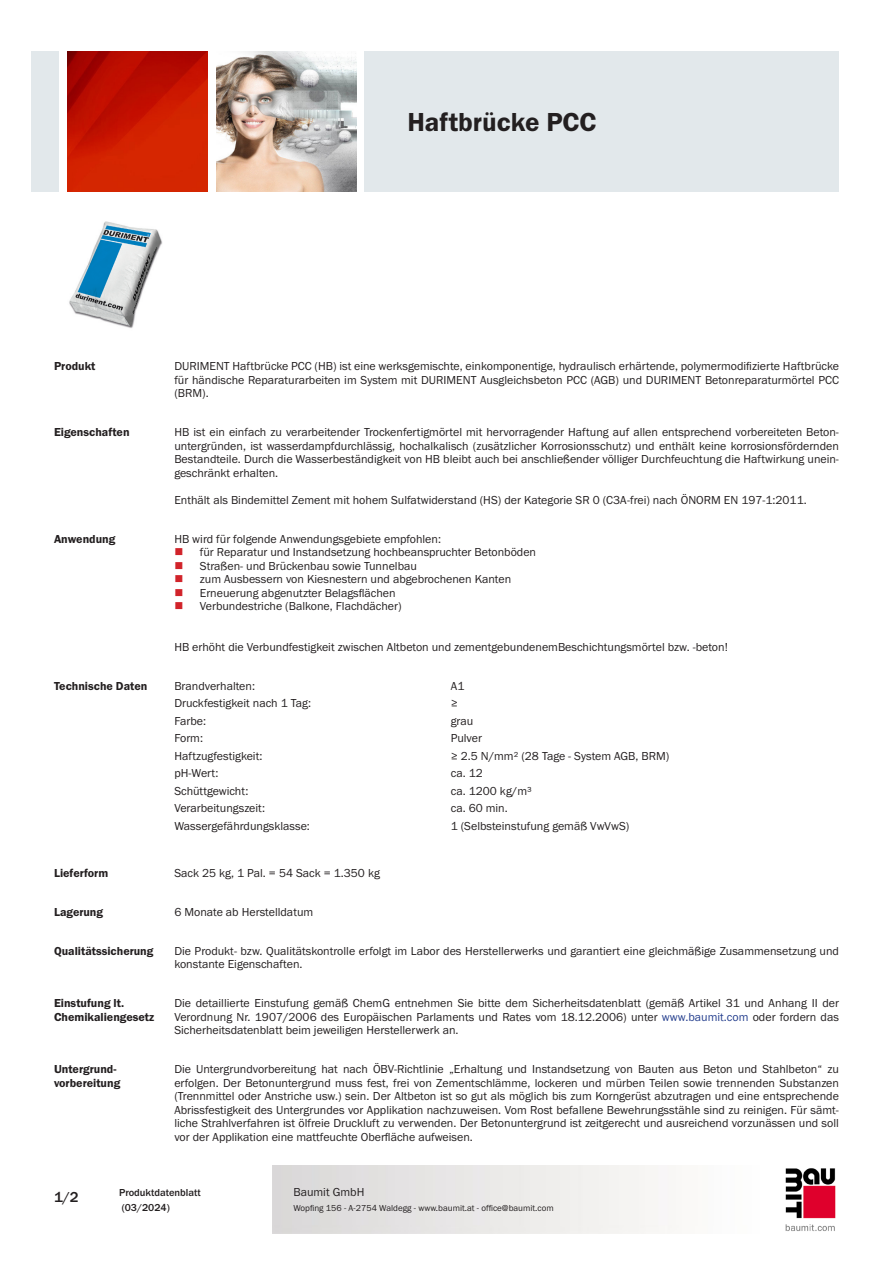
<style>
.page{position:relative;width:893px;height:1263px;background:#fff}
.page>*{position:absolute;margin:0;border:0;box-sizing:border-box;transform-origin:0 0}
.PDS_Produktname{font:27px "BM Franklin Gothic URW Dem";color:#231f20}
.t1{font:500 15px "BM Franklin Gothic URW";color:#231f20}
.PDS_Standard{font:12px/13.5px "BM Franklin Gothic URW Boo";color:#231f20;text-align:justify}
.PDS_Standard_linksbü{font:12px "BM Franklin Gothic URW Boo";color:#231f20}
.PDS_Header{font:12px/13.5px "BM Franklin Gothic URW Dem";color:#231f20}
.t2{font:500 10.5px/15px "BM Franklin Gothic URW";color:#231f20}
.t3{font:9px "BM Franklin Gothic URW Boo";color:#231f20}
.s1{color:#253f8e}
</style>
<div class="page">
<img style="left:785px;top:1168px;width:51px;height:63px">
<div style="left:32px;top:51px;width:27px;height:140px;background:#e2e8eb"></div>
<img style="left:68px;top:52px;width:140px;height:139px">
<img style="left:216px;top:51px;width:141px;height:140px">
<div style="left:365px;top:51px;width:474px;height:140px;background:#e2e8eb"></div>
<img style="left:69px;top:221px;width:94px;height:107px">
<p class="PDS_Produktname" style="left:407px;top:106px;width:191px">Haftbrücke PCC</p>
<p class="PDS_Header" style="left:54px;top:360px;width:43px">Produkt</p>
<p class="PDS_Standard" style="left:174px;top:360px;width:666px">DURIMENT Haftbrücke PCC (HB) ist eine werksgemischte, einkomponentige, hydraulisch erhärtende, polymermodifizierte Haftbrücke für händische Reparaturarbeiten im System mit DURIMENT Ausgleichsbeton PCC (AGB) und DURIMENT Betonreparaturmörtel PCC (BRM).</p>
<p class="PDS_Header" style="left:54px;top:426px;width:77px">Eigenschaften</p>
<p class="PDS_Standard" style="left:174px;top:426px;width:666px">HB ist ein einfach zu verarbeitender Trockenfertigmörtel mit hervorragender Haftung auf allen entsprechend vorbereiteten Beton&shy;untergründen, ist wasserdampfdurchlässig, hochalkalisch (zusätzlicher Korrosionsschutz) und enthält keine korrosionsfördernden Bestandteile. Durch die Wasserbeständigkeit von HB bleibt auch bei anschließender völliger Durchfeuchtung die Haftwirkung unein&shy;geschränkt erhalten.</p>
<p class="PDS_Standard" style="left:174px;top:493px;width:634px">Enthält als Bindemittel Zement mit hohem Sulfatwiderstand (HS) der Kategorie SR 0 (C3A-frei) nach ÖNORM EN 197-1:2011.</p>
<p class="PDS_Header" style="left:54px;top:532px;width:63px">Anwendung</p>
<p class="PDS_Standard" style="left:174px;top:532px;width:268px">HB wird für folgende Anwendungsgebiete empfohlen:</p>
<p class="PDS_Standard" style="left:200px;top:546px;width:338px">für Reparatur und Instandsetzung hochbeanspruchter Betonböden</p>
<p class="PDS_Standard" style="left:200px;top:559px;width:219px">Straßen- und Brückenbau sowie Tunnelbau</p>
<p class="PDS_Standard" style="left:200px;top:573px;width:313px">zum Ausbessern von Kiesnestern und abgebrochenen Kanten</p>
<p class="PDS_Standard" style="left:200px;top:586px;width:197px">Erneuerung abgenutzter Belagsflächen</p>
<p class="PDS_Standard" style="left:200px;top:600px;width:203px">Verbundestriche (Balkone, Flachdächer)</p>
<p class="PDS_Standard" style="left:174px;top:640px;width:555px">HB erhöht die Verbundfestigkeit zwischen Altbeton und zementgebundenemBeschichtungsmörtel bzw. -beton!</p>
<p class="PDS_Header" style="left:54px;top:679px;width:95px">Technische Daten</p>
<p class="PDS_Standard_linksbü" style="left:174px;top:678px;width:82px">Brandverhalten:</p>
<p class="PDS_Standard_linksbü" style="left:451px;top:678px;width:15px">A1</p>
<p class="PDS_Standard_linksbü" style="left:174px;top:696px;width:138px">Druckfestigkeit nach 1 Tag:</p>
<p class="PDS_Standard_linksbü" style="left:451px;top:696px;width:9px">≥</p>
<p class="PDS_Standard_linksbü" style="left:174px;top:713px;width:33px">Farbe:</p>
<p class="PDS_Standard_linksbü" style="left:451px;top:713px;width:24px">grau</p>
<p class="PDS_Standard_linksbü" style="left:174px;top:731px;width:30px">Form:</p>
<p class="PDS_Standard_linksbü" style="left:451px;top:731px;width:33px">Pulver</p>
<p class="PDS_Standard_linksbü" style="left:174px;top:748px;width:90px">Haftzugfestigkeit:</p>
<p class="PDS_Standard_linksbü" style="left:451px;top:748px;width:220px">≥ 2.5 N/mm² (28 Tage - System AGB, BRM)</p>
<p class="PDS_Standard_linksbü" style="left:174px;top:766px;width:46px">pH-Wert:</p>
<p class="PDS_Standard_linksbü" style="left:451px;top:766px;width:34px">ca. 12</p>
<p class="PDS_Standard_linksbü" style="left:174px;top:783px;width:75px">Schüttgewicht:</p>
<p class="PDS_Standard_linksbü" style="left:451px;top:783px;width:83px">ca. 1200 kg/m³</p>
<p class="PDS_Standard_linksbü" style="left:174px;top:801px;width:92px">Verarbeitungszeit:</p>
<p class="PDS_Standard_linksbü" style="left:451px;top:801px;width:59px">ca. 60 min.</p>
<p class="PDS_Standard_linksbü" style="left:174px;top:818px;width:137px">Wassergefährdungsklasse:</p>
<p class="PDS_Standard_linksbü" style="left:451px;top:818px;width:180px">1 (Selbsteinstufung gemäß VwVwS)</p>
<p class="PDS_Header" style="left:54px;top:866px;width:56px">Lieferform</p>
<p class="PDS_Standard" style="left:174px;top:866px;width:207px">Sack 25 kg, 1 Pal. = 54 Sack = 1.350 kg</p>
<p class="PDS_Header" style="left:54px;top:905px;width:51px">Lagerung</p>
<p class="PDS_Standard" style="left:174px;top:905px;width:140px">6 Monate ab Herstelldatum</p>
<p class="PDS_Header" style="left:54px;top:944px;width:101px">Qualitätssicherung</p>
<p class="PDS_Standard" style="left:174px;top:944px;width:666px">Die Produkt- bzw. Qualitätskontrolle erfolgt im Labor des Herstellerwerks und garantiert eine gleichmäßige Zusammensetzung und konstante Eigenschaften.</p>
<p class="PDS_Header" style="left:54px;top:996px;width:102px">Einstufung lt.<br>Chemikaliengesetz</p>
<p class="PDS_Standard" style="left:174px;top:996px;width:666px">Die detaillierte Einstufung gemäß ChemG entnehmen Sie bitte dem Sicherheitsdatenblatt (gemäß Artikel 31 und Anhang II der Verordnung Nr. 1907/2006 des Europäischen Parlaments und Rates vom 18.12.2006) unter <span class="s1">www.baumit.com</span> oder fordern das Sicherheitsdatenblatt beim jeweiligen Herstellerwerk an.</p>
<p class="PDS_Header" style="left:54px;top:1062px;width:68px">Untergrund&shy;vorbereitung</p>
<p class="PDS_Standard" style="left:174px;top:1062px;width:666px">Die Untergrundvorbereitung hat nach ÖBV-Richtlinie „Erhaltung und Instandsetzung von Bauten aus Beton und Stahlbeton“ zu erfolgen. Der Betonuntergrund muss fest, frei von Zementschlämme, lockeren und mürben Teilen sowie trennenden Substanzen (Trennmittel oder Anstriche usw.) sein. Der Altbeton ist so gut als möglich bis zum Korngerüst abzutragen und eine entsprechende Abrissfestigkeit des Untergrundes vor Applikation nachzuweisen. Vom Rost befallene Bewehrungsstähle sind zu reinigen. Für sämt&shy;liche Strahlverfahren ist ölfreie Druckluft zu verwenden. Der Betonuntergrund ist zeitgerecht und ausreichend vorzunässen und soll vor der Applikation eine mattfeuchte Oberfläche aufweisen.</p>
<p class="t1" style="left:54px;top:1188px;width:26px">1/2</p>
<p class="t2" style="left:119px;top:1185px;width:83px">Produktdatenblatt (03/2024)</p>
<p class="PDS_Standard" style="left:293px;top:1185px;width:73px">Baumit GmbH</p>
<p class="t3" style="left:293px;top:1202px;width:262px">Wopfing 156 - A-2754 Waldegg - www.baumit.at - office@baumit.com</p>
</div>
